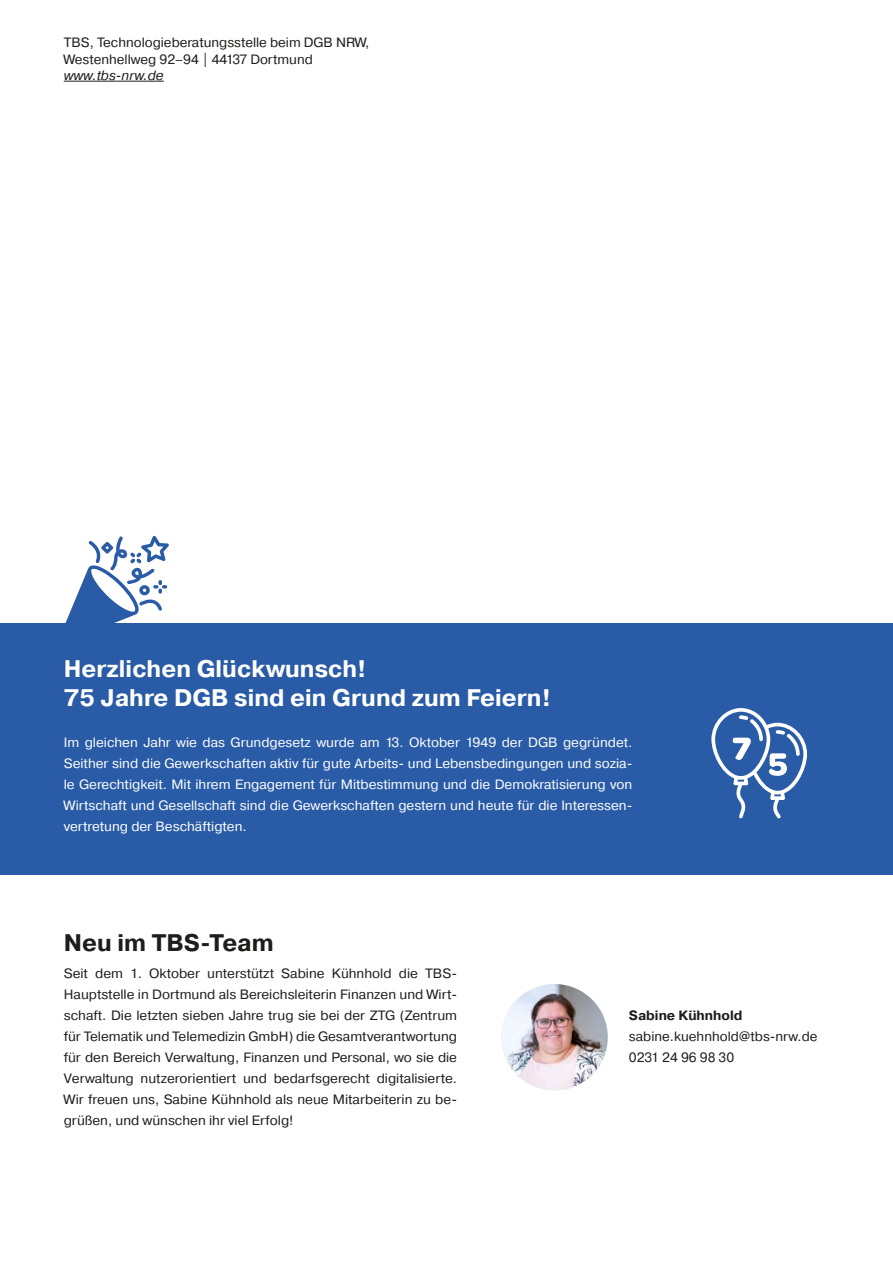
<style>
.page{position:relative;width:893px;height:1263px;background:#fff}
.page>*{position:absolute;margin:0;border:0;box-sizing:border-box;transform-origin:0 0}
.t1{font:700 24px/28.8px "Pragmatica";color:#fff}
.t2{font:700 24px "Pragmatica";color:#1d1d1b}
.t3{font:13.5px/21px "Pragmatica";color:#1d1d1b}
.t4{font:13.5px/21px "Pragmatica";color:#fff;text-align:justify}
.t5{font:italic 13.5px "Pragmatica";color:#1d1d1b}
.t6{font:700 13.5px "Pragmatica";color:#1d1d1b}
</style>
<div class="page">
<div style="left:0;top:623px;width:893px;height:252px;background:#295ba6"></div>
<hr style="left:64px;top:81px;width:100px;height:1px;background:#1d1d1b">
<img style="left:501px;top:984px;width:107px;height:106px;border-radius:53px">
<svg style="left:65px;top:536px;width:104px;height:87px"></svg>
<svg style="left:711px;top:708px;width:96px;height:110px"></svg>
<p class="t3" style="left:64px;top:35px;width:307px;line-height:16.2px">TBS, Technologieberatungsstelle beim DGB NRW,<br>Westenhellweg 92–94 | 44137 Dortmund</p>
<p class="t5" style="left:64px;top:67px;width:101px">www.tbs-nrw.de</p>
<h1 class="t1" style="left:64px;top:655px;width:489px">Herzlichen Glückwunsch!<br>75 Jahre DGB sind ein Grund zum Feiern!</h1>
<p class="t4" style="left:64px;top:732px;width:570px">Im gleichen Jahr wie das Grundgesetz wurde am 13. Oktober 1949 der DGB gegründet.<br>Seither sind die Gewerkschaften aktiv für gute Arbeits- und Lebensbedingungen und sozia&shy;le Gerechtigkeit. Mit ihrem Engagement für Mitbestimmung und die Demokratisierung von Wirtschaft und Gesellschaft sind die Gewerkschaften gestern und heute für die Interessen&shy;vertretung der Beschäftigten.</p>
<h1 class="t2" style="left:64px;top:927px;width:212px">Neu im TBS-Team</h1>
<p class="t3" style="left:64px;top:963px;width:395px;text-align:justify">Seit dem 1. Oktober unterstützt Sabine Kühnhold die TBS-Hauptstelle in Dortmund als Bereichsleiterin Finanzen und Wirt&shy;schaft. Die letzten sieben Jahre trug sie bei der ZTG (Zentrum für Telematik und Telemedizin GmbH) die Gesamtverantwortung für den Bereich Verwaltung, Finanzen und Personal, wo sie die Verwaltung nutzerorientiert und bedarfsgerecht digitalisierte.<br>Wir freuen uns, Sabine Kühnhold als neue Mitarbeiterin zu be&shy;grüßen, und wünschen ihr viel Erfolg!</p>
<p class="t6" style="left:629px;top:1007px;width:115px">Sabine Kühnhold</p>
<p class="t3" style="left:629px;top:1026px;width:190px">sabine.kuehnhold@tbs-nrw.de<br>0231 24 96 98 30</p>
</div>
